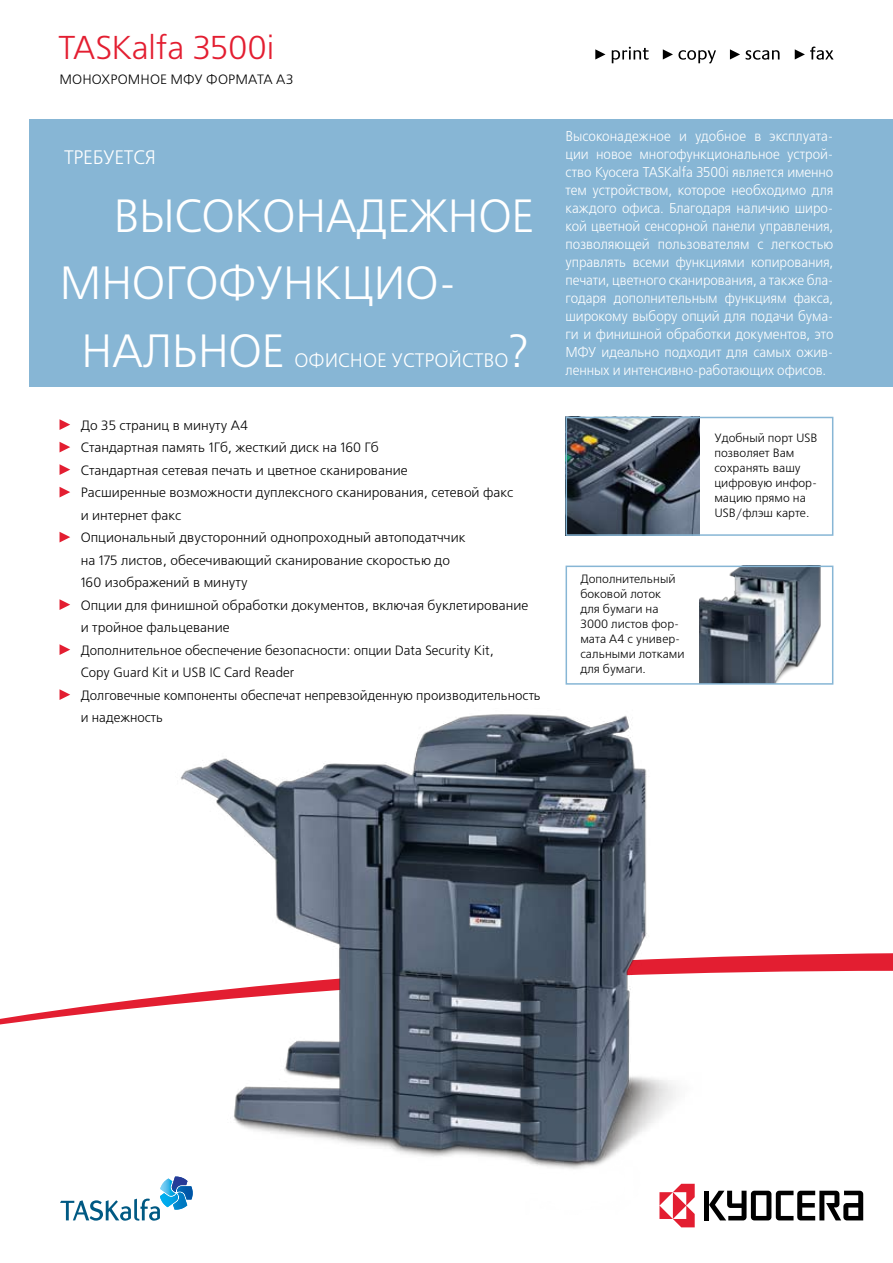
<style>
.page{position:relative;width:893px;height:1263px;background:#fff}
.page>*{position:absolute;margin:0;border:0;box-sizing:border-box;transform-origin:0 0}
.t1{font:46.5px "Free Set C";letter-spacing:-.015em;color:#fff}
.t2{font:33px "Free Set C";letter-spacing:-.015em;color:#e31e31}
.t3{font:19.5px "Free Set C";color:#fff}
.t4{font:14.25px/18px "Free Set C";letter-spacing:-.01em;color:#fff;text-align:justify;scale:.93 1}
.t5{font:13.5px/22.5px "Free Set C";color:#000}
.t6{font:12px/15px "Free Set C";color:#000}
</style>
<div class="page">
<div style="left:30px;top:119px;width:863px;height:268px;background:#87b6d5"></div>
<svg style="left:723px;top:953px;width:170px;height:18px;background:#e53344"></svg>
<svg style="left:0;top:971px;width:864px;height:226px"></svg>
<img style="left:699px;top:569px;width:122px;height:113px">
<img style="left:569px;top:420px;width:130px;height:113px">
<img style="left:176px;top:714px;width:547px;height:483px">
<div style="left:704px;top:1191px;width:5px;height:29px;background:#000"></div>
<svg style="left:709px;top:1191px;width:154px;height:29px"></svg>
<svg style="left:659px;top:1184px;width:36px;height:43px"></svg>
<svg style="left:795px;top:47px;width:38px;height:13px"></svg>
<svg style="left:746px;top:50px;width:33px;height:10px"></svg>
<svg style="left:595px;top:49px;width:10px;height:11px"></svg>
<svg style="left:663px;top:49px;width:53px;height:14px"></svg>
<svg style="left:612px;top:47px;width:37px;height:16px"></svg>
<svg style="left:730px;top:49px;width:10px;height:11px"></svg>
<svg style="left:60px;top:419px;width:10px;height:11px"></svg>
<svg style="left:60px;top:442px;width:10px;height:10px"></svg>
<svg style="left:60px;top:464px;width:10px;height:11px"></svg>
<svg style="left:60px;top:487px;width:10px;height:10px"></svg>
<svg style="left:60px;top:532px;width:10px;height:10px"></svg>
<svg style="left:60px;top:599px;width:10px;height:11px"></svg>
<svg style="left:60px;top:644px;width:10px;height:11px"></svg>
<svg style="left:60px;top:689px;width:10px;height:11px"></svg>
<svg style="left:60px;top:1176px;width:133px;height:45px"></svg>
<div style="left:566px;top:417px;width:267px;height:119px;border:2px solid #87b6d5"></div>
<div style="left:566px;top:566px;width:267px;height:119px;border:2px solid #87b6d5"></div>
<h2 class="t2" style="left:58px;top:30px;width:217px">TASKalfa 3500i</h2>
<p class="t5" style="left:60px;top:69px;width:236px">МОНОХРОМНОЕ МФУ ФОРМАТА А3</p>
<h3 class="t3" style="left:64px;top:147px;width:21px">Требуетс</h3>
<h3 class="t3" style="left:145px;top:147px;width:13px">я</h3>
<h1 class="t1" style="left:60px;top:191px;width:233px">высоконаде</h1>
<h1 class="t1" style="left:409px;top:191px;width:66px">жное</h1>
<h1 class="t1" style="left:60px;top:259px;width:32px">многофун</h1>
<h1 class="t1" style="left:314px;top:259px;width:145px">кцио-</h1>
<h1 class="t1" style="left:81px;top:326px;width:145px">нальное</h1>
<h1 class="t1" style="left:508px;top:326px;width:22px">?</h1>
<h3 class="t3" style="left:294px;top:350px;width:57px">офисное</h3>
<h3 class="t3" style="left:392px;top:350px;width:13px">устро</h3>
<h3 class="t3" style="left:449px;top:350px;width:26px">йство</h3>
<p class="t5" style="left:81px;top:414px;width:462px">До 35 страниц в минуту А4<br>Cтандартная память 1Гб, жесткий диск на 160 Гб<br>Стандартная сетевая печать и цветное сканирование<br>Расширенные возможности дуплексного сканирования, cетевой факс<br>и интернет факс<br>Опциональный двусторонний однопроходный автоподатччик<br>на 175 листов, обесечивающий сканирование скоростью до<br>160 изображений в минуту<br>Опции для финишной обработки документов, включая буклетирование<br>и тройное фальцевание<br>Дополнительное обеспечение безопасности: опции Data Security Kit,<br>Copy Guard Kit и USB IC Card Reader<br>Долговечные компоненты обеспечат непревзойденную производительность и надежность</p>
<p class="t4" style="left:566px;top:128px;width:290px">Высоконадежное и удобное в эксплуата&shy;ции новое многофункциональное устрой&shy;ство Kyocera TASKalfa 3500i является именно тем устройством, которое необходимо для каждого офиса. Благодаря наличию широ&shy;кой цветной сенсорной панели управления, позволяющей пользователям с легкостью управлять всеми функциями копирования, печати, цветного сканирования, а также бла&shy;годаря дополнительным функциям факса, широкому выбору опций для подачи бума&shy;ги и финишной обработки документов, это МФУ идеально подходит для самых ожив&shy;ленных и интенсивно-работающих офисов.</p>
<p class="t6" style="left:580px;top:572px;width:106px">Дополнительный боковой лоток<br>для бумаги на<br>3000 листов фор&shy;мата A4 с универ&shy;сальными лотками для бумаги.</p>
<p class="t6" style="left:714px;top:431px;width:105px">Удобный порт USB позволяет Вам сохранять вашу цифровую инфор&shy;мацию прямо на<br>USB/флэш карте.</p>
</div>
